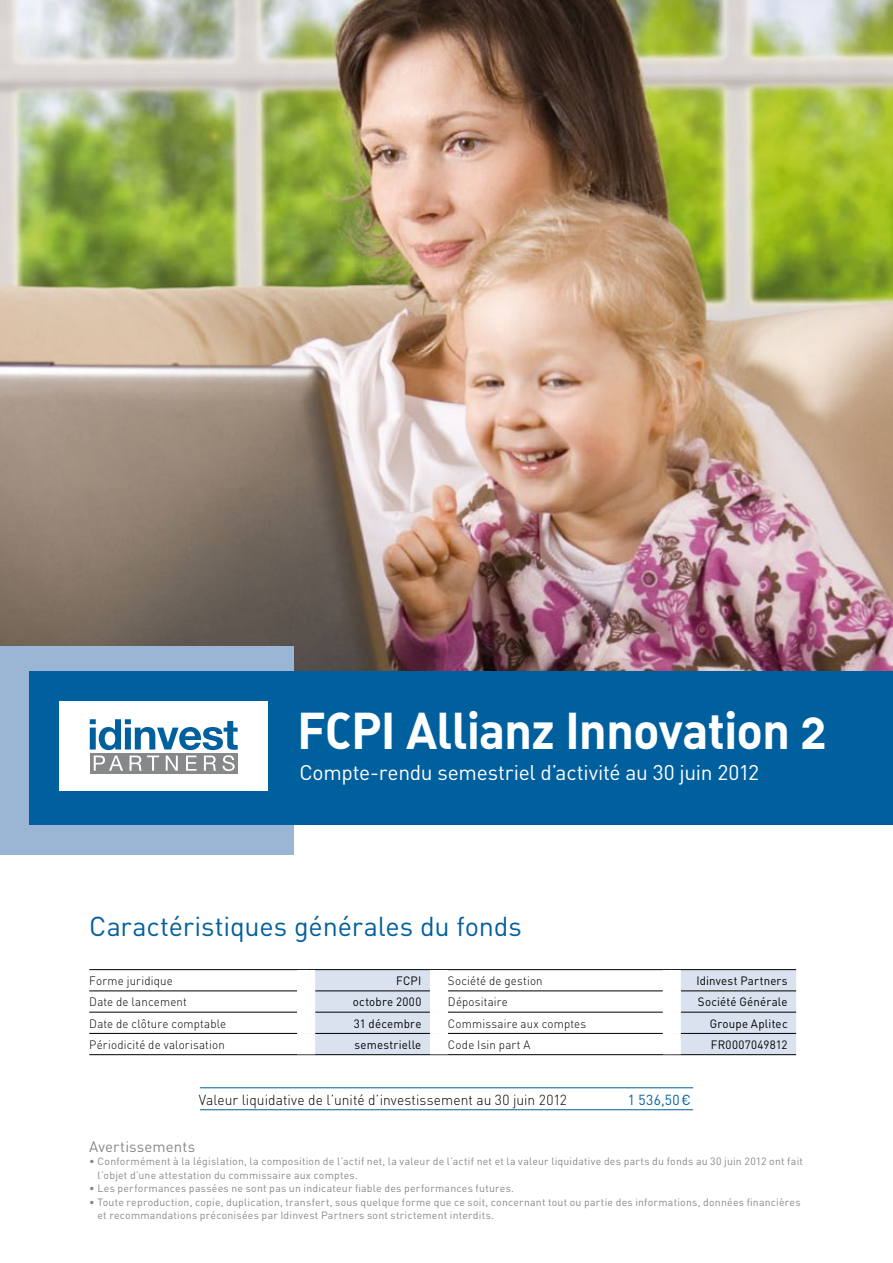
<style>
.page{position:relative;width:893px;height:1263px;background:#fff}
.page>*{position:absolute;margin:0;border:0;box-sizing:border-box;transform-origin:0 0}
.t1{font:51px "DIN Bold Alternate";letter-spacing:-.02em;color:#fff;scale:.96 1}
.t2{font:27px "DIN";letter-spacing:-.005em;color:#00609e}
.t3{font:21px "DIN";letter-spacing:-.015em;color:#fff}
.t4{font:15px "DIN";letter-spacing:.005em;color:#87888a}
.t5{font:300 14.4px "DIN";letter-spacing:.005em;color:#000;scale:.96 1}
.t6{font:14.4px "DIN";color:#00609e;scale:.96 1}
.t7{font:300 12px "DIN";letter-spacing:.015em;color:#000;scale:.96 1}
.t8{font:12px "DIN";letter-spacing:.02em;color:#000;scale:.96 1}
.t9{font:10.5px/13.5px "DIN";letter-spacing:.02em;color:#87888a}
.s1{font-family:"DIN Regular Alternate"}
</style>
<div class="page">
<img style="left:0;top:0;width:893px;height:672px">
<div style="left:0;top:646px;width:293px;height:209px;background:#9bb6d5"></div>
<div style="left:30px;top:672px;width:863px;height:153px;background:#00609e"></div>
<div style="left:60px;top:702px;width:208px;height:89px;background:#fff"></div>
<div style="left:90px;top:753px;width:148px;height:20px;background:#87888a"></div>
<svg style="left:90px;top:719px;width:148px;height:52px"></svg>
<hr style="left:200px;top:1087px;width:493px;height:1px;background:#00609e">
<hr style="left:200px;top:1109px;width:493px;height:1px;background:#00609e">
<svg style="left:315px;top:970px;width:481px;height:84px"></svg>
<hr style="left:89px;top:969px;width:217px;height:1px;background:#000">
<hr style="left:306px;top:969px;width:133px;height:1px;background:#000">
<hr style="left:439px;top:969px;width:233px;height:1px;background:#000">
<hr style="left:672px;top:969px;width:124px;height:1px;background:#000">
<hr style="left:89px;top:990px;width:208px;height:1px;background:#000">
<hr style="left:315px;top:990px;width:115px;height:1px;background:#000">
<hr style="left:448px;top:990px;width:215px;height:1px;background:#000">
<hr style="left:681px;top:990px;width:115px;height:1px;background:#000">
<hr style="left:89px;top:1012px;width:208px;height:1px;background:#000">
<hr style="left:315px;top:1012px;width:115px;height:1px;background:#000">
<hr style="left:448px;top:1012px;width:215px;height:1px;background:#000">
<hr style="left:681px;top:1012px;width:115px;height:1px;background:#000">
<hr style="left:89px;top:1033px;width:208px;height:1px;background:#000">
<hr style="left:315px;top:1033px;width:115px;height:1px;background:#000">
<hr style="left:448px;top:1033px;width:215px;height:1px;background:#000">
<hr style="left:681px;top:1033px;width:115px;height:1px;background:#000">
<hr style="left:89px;top:1054px;width:217px;height:1px;background:#000">
<hr style="left:306px;top:1054px;width:133px;height:1px;background:#000">
<hr style="left:439px;top:1054px;width:233px;height:1px;background:#000">
<hr style="left:672px;top:1054px;width:124px;height:1px;background:#000">
<div style="left:430px;top:970px;width:18px;height:21px;background:#fff"></div>
<div style="left:663px;top:970px;width:18px;height:21px;background:#fff"></div>
<div style="left:430px;top:991px;width:18px;height:21px;background:#fff"></div>
<div style="left:663px;top:991px;width:18px;height:21px;background:#fff"></div>
<div style="left:430px;top:1012px;width:18px;height:21px;background:#fff"></div>
<div style="left:663px;top:1012px;width:18px;height:21px;background:#fff"></div>
<div style="left:430px;top:1033px;width:18px;height:21px;background:#fff"></div>
<div style="left:663px;top:1033px;width:18px;height:21px;background:#fff"></div>
<h1 class="t1" style="left:297px;top:698px;width:554px">FCPI Allianz Innovation 2</h1>
<h3 class="t3" style="left:299px;top:759px;width:461px">Compte-rendu semestriel d’activité au 30 juin 2012</h3>
<h2 class="t2" style="left:89px;top:910px;width:434px">Caractéristiques générales du fonds</h2>
<p class="t7" style="left:89px;top:973px;width:89px">Forme juridique</p>
<p class="t8" style="left:396px;top:973px;width:28px">FCPI</p>
<p class="t7" style="left:448px;top:973px;width:100px">Société de gestion</p>
<p class="t8" style="left:696px;top:973px;width:97px">Idinvest Partners</p>
<p class="t7" style="left:89px;top:995px;width:103px">Date de lancement</p>
<p class="t8" style="left:353px;top:994px;width:73px">octobre 2000</p>
<p class="t7" style="left:448px;top:995px;width:64px">Dépositaire</p>
<p class="t8" style="left:698px;top:994px;width:95px">Société Générale</p>
<p class="t7" style="left:89px;top:1016px;width:144px">Date de clôture comptable</p>
<p class="t8" style="left:354px;top:1016px;width:72px">31 décembre</p>
<p class="t7" style="left:448px;top:1016px;width:146px">Commissaire aux comptes</p>
<p class="t8" style="left:710px;top:1016px;width:83px">Groupe Aplitec</p>
<p class="t7" style="left:89px;top:1037px;width:143px">Périodicité de valorisation</p>
<p class="t8" style="left:354px;top:1037px;width:71px">semestrielle</p>
<p class="t7" style="left:448px;top:1037px;width:88px">Code Isin part A</p>
<p class="t8" style="left:711px;top:1037px;width:82px">FR0007049812</p>
<h3 class="t5" style="left:199px;top:1091px;width:385px">Valeur liquidative de l’unité d’investissement au 30 juin 2012</h3>
<h3 class="t6" style="left:628px;top:1091px;width:67px">1 536,50<span class="s1">€</span></h3>
<h3 class="t4" style="left:89px;top:1137px;width:107px">Avertissements</h3>
<p class="t9" style="left:97px;top:1154px;width:707px;text-indent:-8px">• Conformément à la législation, la composition de l’actif net, la valeur de l’actif net et la valeur liquidative des parts du fonds au 30 juin 2012 ont fait l’objet d’une attestation du commissaire aux comptes.</p>
<p class="t9" style="left:89px;top:1181px;width:426px">• Les performances passées ne sont pas un indicateur fiable des performances futures.</p>
<p class="t9" style="left:97px;top:1195px;width:705px;text-indent:-8px">• Toute reproduction, copie, duplication, transfert, sous quelque forme que ce soit, concernant tout ou partie des informations, données financières et recommandations préconisées par Idinvest Partners sont strictement interdits.</p>
</div>
